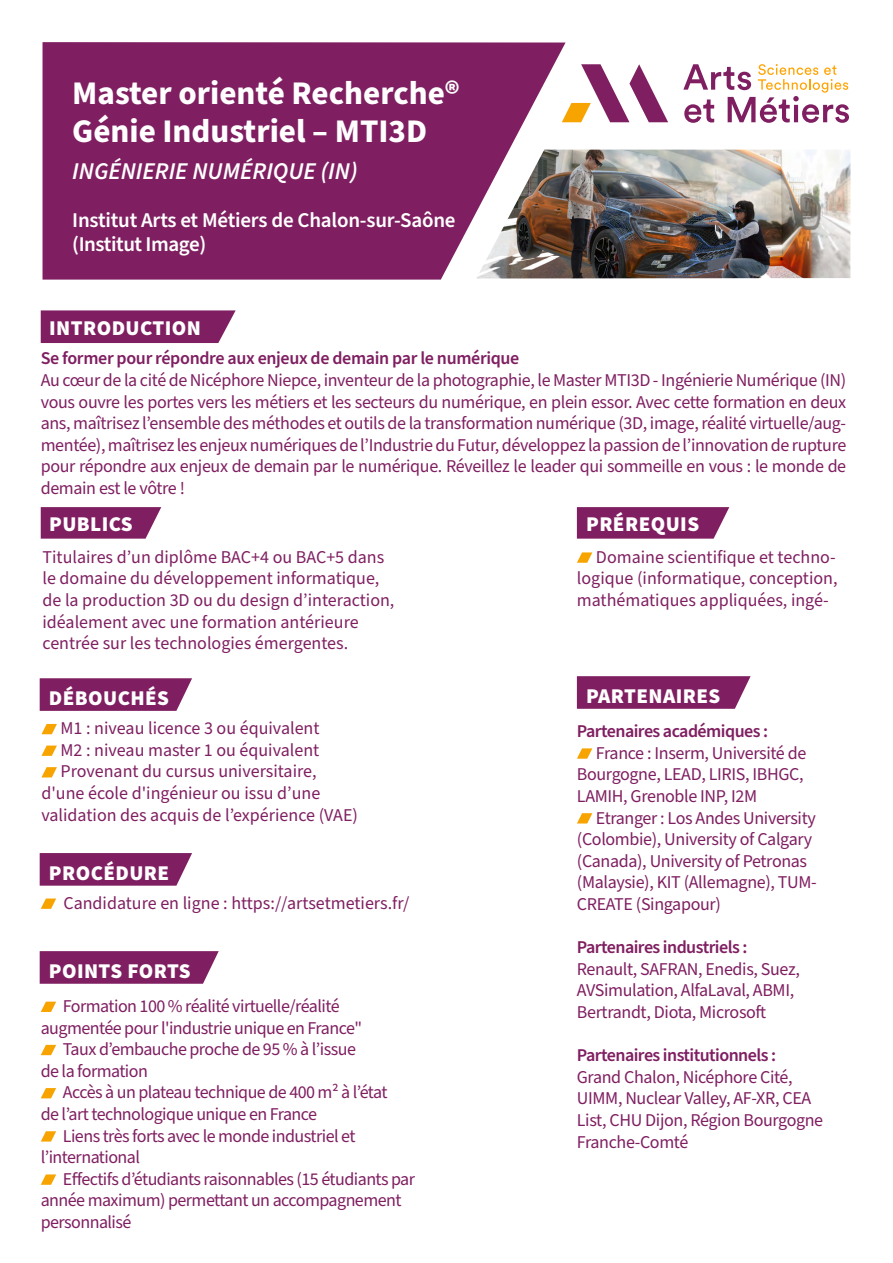
<style>
.page{position:relative;width:893px;height:1263px;background:#fff}
.page>*{position:absolute;margin:0;border:0;box-sizing:border-box;transform-origin:0 0}
.t1{font:700 33px "Source Sans Pro";color:#fff}
.t2{font:italic 600 24px "Source Sans Pro";color:#fff}
.t3{font:900 21px "Source Sans Pro";letter-spacing:.02em;color:#fff}
.t4{font:600 21px "Source Sans Pro";letter-spacing:-.01em;color:#fff}
.t5{font:18px/21.6px "Source Sans Pro";letter-spacing:-.02em;color:#7f1f61}
.t6{font:18px/21.6px "Source Sans Pro";color:#7f1f61}
.t7{font:600 18px "Source Sans Pro";letter-spacing:-.03em;color:#7f1f61}
</style>
<div class="page">
<svg style="left:577px;top:507px;width:152px;height:32px;background:#872d6a"></svg>
<svg style="left:577px;top:552px;width:15px;height:11px"></svg>
<svg style="left:41px;top:507px;width:120px;height:32px;background:#88306d"></svg>
<div style="left:43px;top:42px;width:523px;height:238px;background:#7f1f61"></div>
<img style="left:476px;top:150px;width:374px;height:129px">
<svg style="left:41px;top:310px;width:195px;height:33px;background:#862c6a"></svg>
<svg style="left:562px;top:64px;width:106px;height:58px"></svg>
<svg style="left:683px;top:64px;width:166px;height:59px"></svg>
<svg style="left:41px;top:724px;width:16px;height:10px"></svg>
<svg style="left:41px;top:745px;width:16px;height:11px"></svg>
<svg style="left:41px;top:767px;width:16px;height:10px"></svg>
<svg style="left:41px;top:898px;width:15px;height:11px"></svg>
<svg style="left:40px;top:678px;width:152px;height:33px;background:#862c6a"></svg>
<svg style="left:577px;top:676px;width:174px;height:33px;background:#862c6a"></svg>
<svg style="left:40px;top:853px;width:152px;height:33px;background:#862c6a"></svg>
<svg style="left:40px;top:951px;width:179px;height:33px;background:#862b69"></svg>
<svg style="left:41px;top:1002px;width:15px;height:10px"></svg>
<svg style="left:41px;top:1045px;width:15px;height:10px"></svg>
<svg style="left:41px;top:1088px;width:15px;height:10px"></svg>
<svg style="left:41px;top:1131px;width:15px;height:10px"></svg>
<svg style="left:41px;top:1174px;width:15px;height:11px"></svg>
<svg style="left:577px;top:748px;width:15px;height:11px"></svg>
<svg style="left:577px;top:813px;width:15px;height:10px"></svg>
<p class="t1" style="left:72px;top:71px;width:389px">Master orienté Recherche®</p>
<p class="t1" style="left:72px;top:108px;width:356px">Génie Industriel – MTI3D</p>
<p class="t2" style="left:72px;top:155px;width:287px">INGÉNIERIE NUMÉRIQUE (IN)</p>
<p class="t4" style="left:72px;top:206px;width:385px">Institut Arts et Métiers de Chalon-sur-Saône</p>
<p class="t4" style="left:72px;top:230px;width:135px">(Institut Image)</p>
<p class="t3" style="left:49px;top:313px;width:153px">INTRODUCTION</p>
<p class="t7" style="left:41px;top:346px;width:480px">Se former pour répondre aux enjeux de demain par le numérique</p>
<p class="t5" style="left:41px;top:370px;width:807px;text-align:justify">Au cœur de la cité de Nicéphore Niepce, inventeur de la photographie, le Master MTI3D - Ingénierie Numérique (IN) vous ouvre les portes vers les métiers et les secteurs du numérique, en plein essor. Avec cette formation en deux ans, maîtrisez l’ensemble des méthodes et outils de la transformation numérique (3D, image, réalité virtuelle/aug&shy;mentée), maîtrisez les enjeux numériques de l’Industrie du Futur, développez la passion de l’innovation de rupture pour répondre aux enjeux de demain par le numérique. Réveillez le leader qui sommeille en vous : le monde de demain est le vôtre !</p>
<p class="t3" style="left:586px;top:509px;width:115px">PRÉREQUIS</p>
<p class="t5" style="left:577px;top:546px;width:262px;text-align:justify;text-indent:19px">Domaine scientifique et techno&shy;logique (informatique, conception, mathématiques appliquées, ingé-</p>
<p class="t3" style="left:49px;top:509px;width:85px">PUBLICS</p>
<p class="t6" style="left:43px;top:546px;width:353px">Titulaires d’un diplôme BAC+4 ou BAC+5 dans le domaine du développement informatique, de la production 3D ou du design d’interaction, idéalement avec une formation antérieure centrée sur les technologies émergentes.</p>
<p class="t3" style="left:49px;top:684px;width:122px">DÉBOUCHÉS</p>
<p class="t3" style="left:586px;top:682px;width:136px">PARTENAIRES</p>
<p class="t6" style="left:61px;top:718px;width:260px">M1 : niveau licence 3 ou équivalent</p>
<p class="t6" style="left:61px;top:740px;width:260px">M2 : niveau master 1 ou équivalent</p>
<p class="t6" style="left:41px;top:761px;width:318px;text-indent:19px">Provenant du cursus universitaire, d'une école d'ingénieur ou issu d’une validation des acquis de l’expérience (VAE)</p>
<p class="t3" style="left:49px;top:859px;width:122px">PROCÉDURE</p>
<p class="t6" style="left:63px;top:893px;width:347px">Candidature en ligne : https://artsetmetiers.fr/</p>
<p class="t3" style="left:49px;top:957px;width:143px">POINTS FORTS</p>
<p class="t5" style="left:41px;top:996px;width:323px;text-align:center">Formation 100 % réalité virtuelle/réalité augmentée pour l'industrie unique en France"</p>
<p class="t5" style="left:63px;top:1039px;width:295px">Taux d’embauche proche de 95 % à l’issue</p>
<p class="t5" style="left:41px;top:1060px;width:109px">de la formation</p>
<p class="t5" style="left:63px;top:1082px;width:326px">Accès à un plateau technique de 400 m² à l’état</p>
<p class="t5" style="left:41px;top:1104px;width:278px">de l’art technologique unique en France</p>
<p class="t5" style="left:41px;top:1125px;width:316px;text-indent:22px">Liens très forts avec le monde industriel et l’international</p>
<p class="t5" style="left:41px;top:1168px;width:376px;text-indent:22px">Effectifs d’étudiants raisonnables (15 étudiants par année maximum) permettant un accompagnement personnalisé</p>
<p class="t7" style="left:577px;top:719px;width:193px">Partenaires académiques :</p>
<p class="t5" style="left:577px;top:742px;width:231px;text-indent:19px">France : Inserm, Université de<br>Bourgogne, LEAD, LIRIS, IBHGC,<br>LAMIH, Grenoble INP, I2M</p>
<p class="t5" style="left:577px;top:807px;width:241px;text-indent:19px">Etranger : Los Andes University (Colombie), University of Calgary (Canada), University of Petronas (Malaysie), KIT (Allemagne), TUM-<br>CREATE (Singapour)</p>
<p class="t7" style="left:577px;top:935px;width:172px">Partenaires industriels :</p>
<p class="t5" style="left:577px;top:958px;width:225px">Renault, SAFRAN, Enedis, Suez,<br>AVSimulation, AlfaLaval, ABMI,<br>Bertrandt, Diota, Microsoft</p>
<p class="t7" style="left:577px;top:1043px;width:201px">Partenaires institutionnels :</p>
<p class="t5" style="left:577px;top:1066px;width:248px">Grand Chalon, Nicéphore Cité,<br>UIMM, Nuclear Valley, AF-XR, CEA<br>List, CHU Dijon, Région Bourgogne<br>Franche-Comté</p>
</div>
